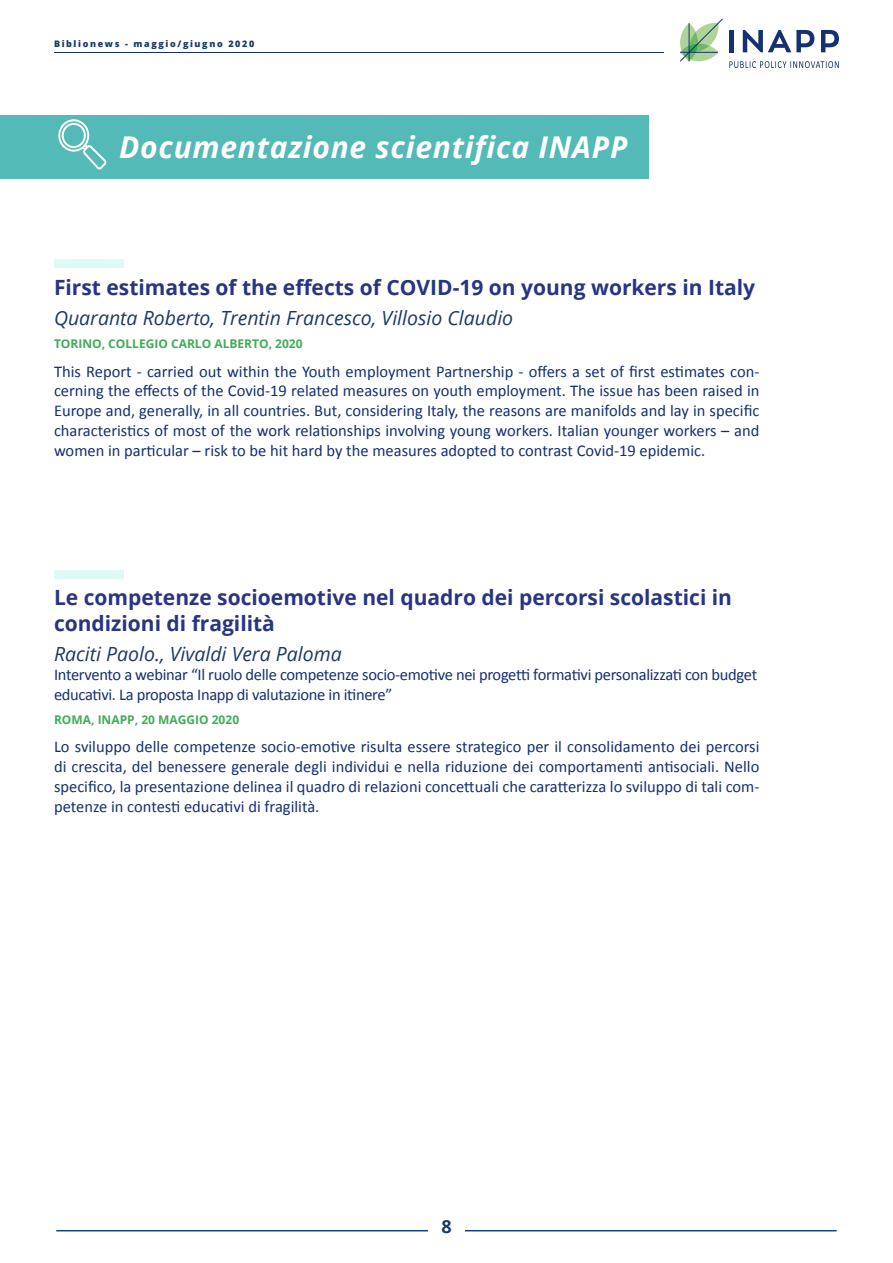
<style>
.page{position:relative;width:893px;height:1263px;background:#fff}
.page>*{position:absolute;margin:0;border:0;box-sizing:border-box;transform-origin:0 0}
.t1{font:italic 700 30px "Open Sans";letter-spacing:.025em;color:#fff}
.t2{font:700 21px/25.2px "Open Sans";color:#283583}
.t3{font:italic 19.5px "Open Sans";color:#1d3869}
.t4{font:700 18px "Open Sans";color:#1d3869}
.t5{font:16.5px/19.8px "Calibri";letter-spacing:-.02em;color:#163072;text-align:justify}
.t6{font:700 12px "Open Sans";color:#3fad58}
.t7{font:800 9px "Open Sans";letter-spacing:.18em;color:#1c396a}
</style>
<div class="page">
<hr style="left:56px;top:1230px;width:372px;height:1px;background:#104583">
<hr style="left:465px;top:1230px;width:372px;height:1px;background:#104583">
<svg style="left:680px;top:18px;width:43px;height:44px"></svg>
<hr style="left:680px;top:52px;width:38px;height:1px;background:#163072">
<hr style="left:689px;top:23px;width:1px;height:38px;background:#163072">
<svg style="left:729px;top:61px;width:110px;height:7px"></svg>
<div style="left:729px;top:30px;width:5px;height:22px;background:#163072"></div>
<svg style="left:821px;top:30px;width:18px;height:22px"></svg>
<svg style="left:743px;top:30px;width:71px;height:22px"></svg>
<hr style="left:54px;top:52px;width:609px;height:1px;background:#163072">
<div style="left:0;top:115px;width:649px;height:64px;background:#54bab8"></div>
<div style="left:54px;top:259px;width:69px;height:9px;background:#defaf5"></div>
<div style="left:54px;top:570px;width:69px;height:9px;background:#defaf5"></div>
<svg style="left:58px;top:119px;width:48px;height:50px"></svg>
<p class="t7" style="left:54px;top:37px;width:202px">Biblionews - maggio/giugno 2020</p>
<h1 class="t1" style="left:119px;top:126px;width:510px">Documentazione scientifica INAPP</h1>
<p class="t2" style="left:54px;top:274px;width:703px">First estimates of the effects of COVID-19 on young workers in Italy</p>
<p class="t3" style="left:54px;top:304px;width:461px">Quaranta Roberto, Trentin Francesco, Villosio Claudio</p>
<p class="t6" style="left:54px;top:335px;width:250px">TORINO, COLLEGIO CARLO ALBERTO, 2020</p>
<p class="t5" style="left:54px;top:361px;width:707px">This Report - carried out within the Youth employment Partnership - offers a set of first estimates con&shy;cerning the effects of the Covid-19 related measures on youth employment. The issue has been raised in Europe and, generally, in all countries. But, considering Italy, the reasons are manifolds and lay in specific characteristics of most of the work relationships involving young workers. Italian younger workers – and women in particular – risk to be hit hard by the measures adopted to contrast Covid-19 epidemic.</p>
<p class="t2" style="left:54px;top:585px;width:680px">Le competenze socioemotive nel quadro dei percorsi scolastici in condizioni di fragilità</p>
<p class="t3" style="left:54px;top:640px;width:289px">Raciti Paolo., Vivaldi Vera Paloma</p>
<p class="t5" style="left:54px;top:665px;width:705px">Intervento a webinar “Il ruolo delle competenze socio-emotive nei progetti formativi personalizzati con budget educativi. La proposta Inapp di valutazione in itinere”</p>
<p class="t6" style="left:54px;top:711px;width:187px">ROMA, INAPP, 20 MAGGIO 2020</p>
<p class="t5" style="left:54px;top:737px;width:707px">Lo sviluppo delle competenze socio-emotive risulta essere strategico per il consolidamento dei percorsi di crescita, del benessere generale degli individui e nella riduzione dei comportamenti antisociali. Nello specifico, la presentazione delinea il quadro di relazioni concettuali che caratterizza lo sviluppo di tali com&shy;petenze in contesti educativi di fragilità.</p>
<p class="t4" style="left:441px;top:1214px;width:12px">8</p>
</div>
